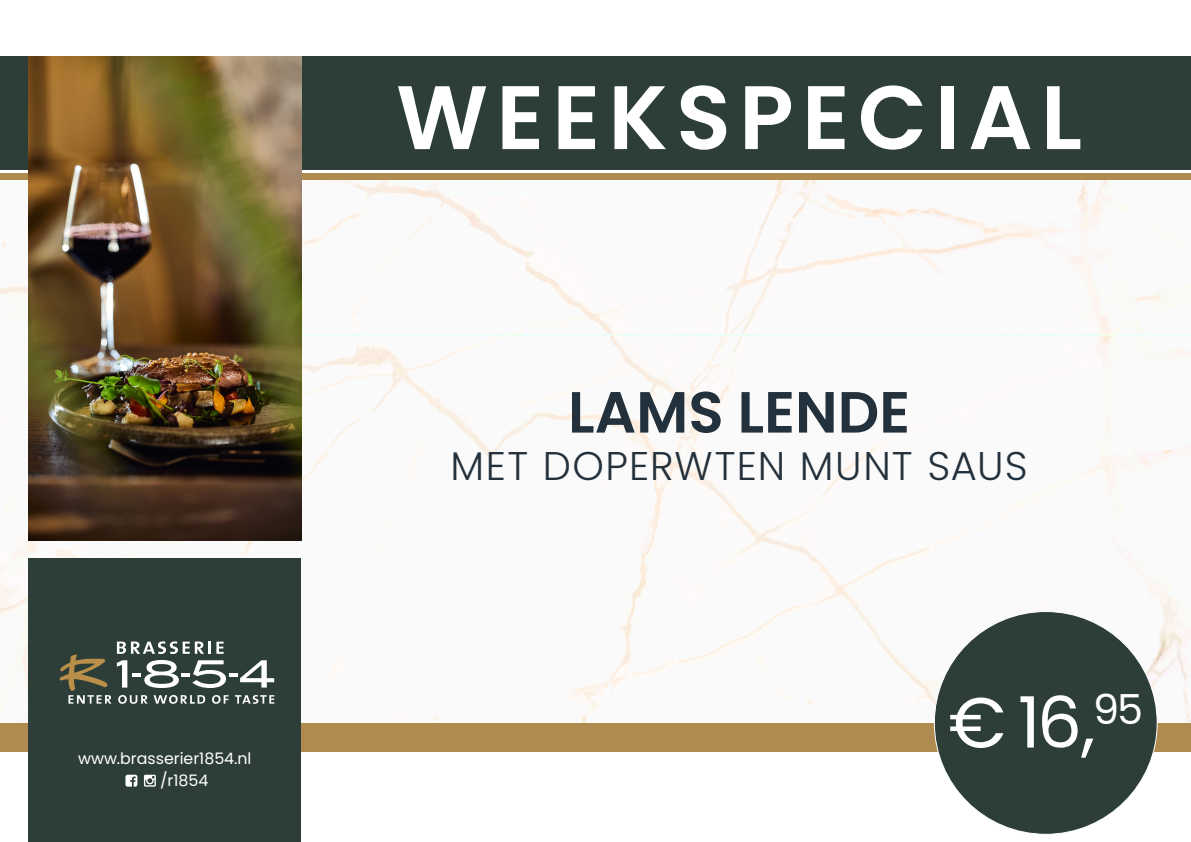
<style>
.page{position:relative;width:1191px;height:842px;background:#fff}
.page>*{position:absolute;margin:0;border:0;box-sizing:border-box;transform-origin:0 0}
.t1{font:600 90px "Poppins";letter-spacing:.09em;color:#fff}
.t2{font:70.9px "Poppins";color:#fff}
.t3{font:600 58px "Poppins";color:#23313d}
.t4{font:300 40px "Poppins";letter-spacing:.03em;color:#23313d}
.t5{font:15.8px "Poppins";color:#fff}
</style>
<div class="page">
<img style="left:0;top:180px;width:1191px;height:543px">
<div style="left:0;top:173px;width:1191px;height:7px;background:#af8b50"></div>
<div style="left:0;top:57px;width:1191px;height:113px;background:#2d3e38"></div>
<div style="left:0;top:723px;width:1191px;height:28px;background:#af8b50"></div>
<div style="left:28px;top:558px;width:273px;height:284px;background:#2d3e38"></div>
<svg style="left:125px;top:775px;width:31px;height:12px"></svg>
<svg style="left:117px;top:660px;width:157px;height:28px"></svg>
<svg style="left:59px;top:654px;width:52px;height:50px"></svg>
<svg style="left:118px;top:695px;width:30px;height:9px"></svg>
<svg style="left:154px;top:695px;width:51px;height:9px"></svg>
<svg style="left:212px;top:695px;width:17px;height:9px"></svg>
<svg style="left:235px;top:695px;width:39px;height:9px"></svg>
<svg style="left:117px;top:641px;width:107px;height:13px"></svg>
<img style="left:28px;top:57px;width:273px;height:483px">
<div style="left:934px;top:611px;width:223px;height:223px;background:#2d3e38;border-radius:50%"></div>
<p class="t5" style="left:78px;top:749px;width:175px">www.brasserier1854.nl</p>
<p class="t5" style="left:160px;top:771px;width:50px">/r1854</p>
<p class="t1" style="left:396px;top:65px;width:687px">WEEKSPECIAL</p>
<p class="t3" style="left:568px;top:379px;width:343px">LAMS LENDE</p>
<p class="t4" style="left:450px;top:442px;width:579px">MET DOPERWTEN MUNT SAUS</p>
<p class="t2" style="left:948px;top:682px;width:196px">€ 16,<sup>95</sup></p>
</div>
